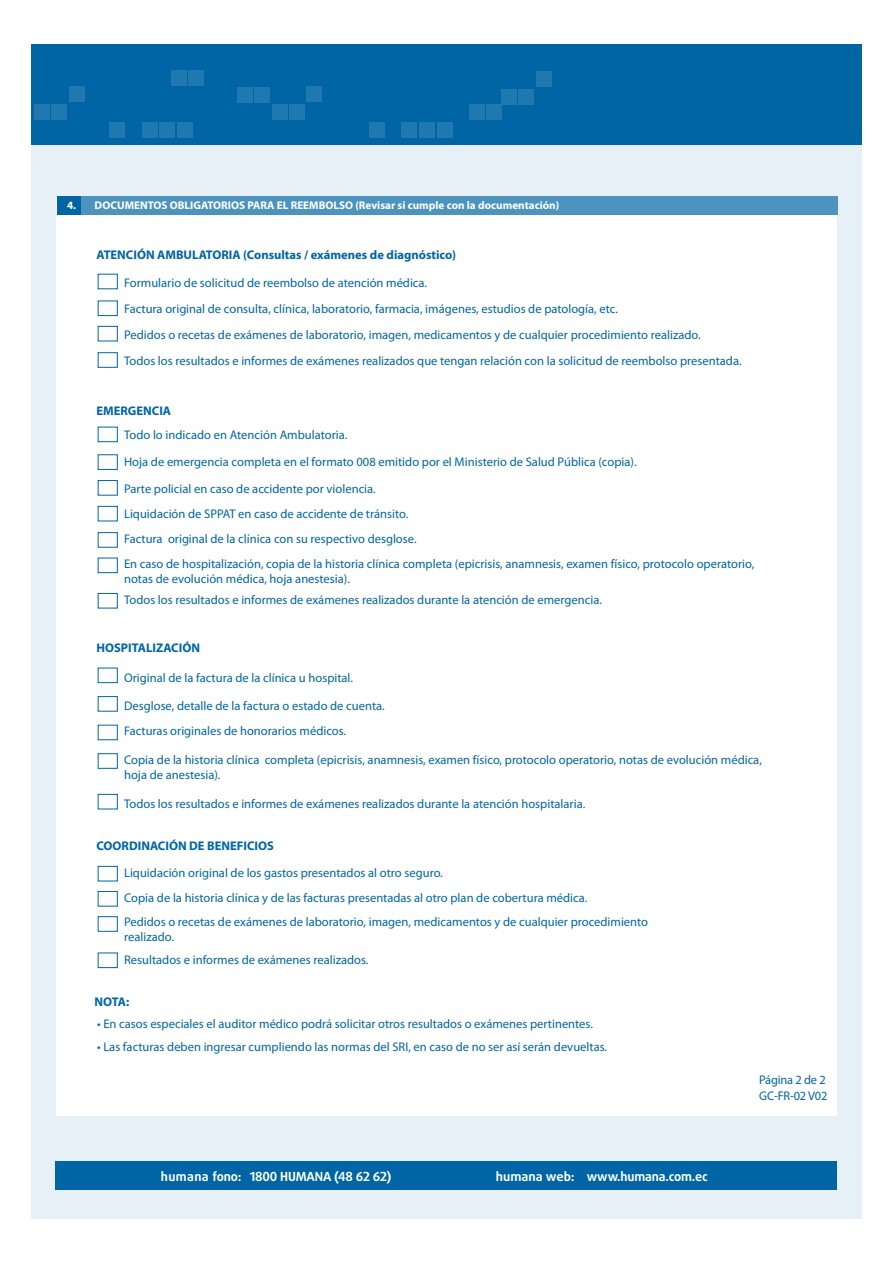
<style>
.page{position:relative;width:893px;height:1263px;background:#fff}
.page>*{position:absolute;margin:0;border:0;box-sizing:border-box;transform-origin:0 0}
.t1{font:12.6px/15px "Myriad Pro";color:#0065a4}
.t2{font:700 12.6px "Myriad Pro";color:#0065a4}
.t3{font:700 12.6px "Daxline LF";letter-spacing:-.01em;color:#fff}
.t4{font:700 11.1px "Myriad Pro";color:#fff}
</style>
<div class="page">
<div style="left:31px;top:44px;width:831px;height:1175px;background:#e6f0f6"></div>
<div style="left:56px;top:202px;width:781px;height:914px;background:#fff"></div>
<div style="left:57px;top:197px;width:780px;height:18px;background:#4d93c0"></div>
<div style="left:31px;top:44px;width:831px;height:101px;background:#0065a4"></div>
<div style="left:188px;top:70px;width:16px;height:16px;background:#1f78af"></div>
<div style="left:171px;top:70px;width:16px;height:16px;background:#1f78af"></div>
<div style="left:35px;top:104px;width:15px;height:16px;background:#1f78af"></div>
<div style="left:52px;top:104px;width:15px;height:16px;background:#1f78af"></div>
<div style="left:69px;top:87px;width:16px;height:15px;background:#1f78af"></div>
<div style="left:501px;top:89px;width:16px;height:15px;background:#1f78af"></div>
<div style="left:518px;top:89px;width:16px;height:15px;background:#1f78af"></div>
<div style="left:536px;top:71px;width:15px;height:16px;background:#1f78af"></div>
<div style="left:272px;top:104px;width:16px;height:16px;background:#1f78af"></div>
<div style="left:289px;top:104px;width:16px;height:16px;background:#1f78af"></div>
<div style="left:307px;top:87px;width:15px;height:15px;background:#1f78af"></div>
<div style="left:254px;top:87px;width:16px;height:15px;background:#1f78af"></div>
<div style="left:177px;top:122px;width:16px;height:15px;background:#1f78af"></div>
<div style="left:237px;top:87px;width:16px;height:15px;background:#1f78af"></div>
<div style="left:160px;top:122px;width:15px;height:15px;background:#1f78af"></div>
<div style="left:142px;top:122px;width:15px;height:15px;background:#1f78af"></div>
<div style="left:109px;top:122px;width:16px;height:15px;background:#1f78af"></div>
<div style="left:486px;top:104px;width:16px;height:15px;background:#1f78af"></div>
<div style="left:437px;top:122px;width:15px;height:15px;background:#1f78af"></div>
<div style="left:469px;top:104px;width:16px;height:15px;background:#1f78af"></div>
<div style="left:419px;top:122px;width:16px;height:15px;background:#1f78af"></div>
<div style="left:402px;top:122px;width:15px;height:15px;background:#1f78af"></div>
<div style="left:369px;top:122px;width:16px;height:15px;background:#1f78af"></div>
<div style="left:57px;top:197px;width:24px;height:18px;background:#0065a4"></div>
<div style="left:55px;top:1161px;width:782px;height:29px;background:#0065a4"></div>
<div style="left:98px;top:274px;width:20px;height:15px;border:1px solid #0065a4"></div>
<div style="left:98px;top:301px;width:20px;height:15px;border:1px solid #0065a4"></div>
<div style="left:98px;top:326px;width:20px;height:15px;border:1px solid #0065a4"></div>
<div style="left:98px;top:352px;width:20px;height:16px;border:1px solid #0065a4"></div>
<div style="left:98px;top:427px;width:20px;height:15px;border:1px solid #0065a4"></div>
<div style="left:98px;top:454px;width:20px;height:16px;border:1px solid #0065a4"></div>
<div style="left:98px;top:480px;width:20px;height:15px;border:1px solid #0065a4"></div>
<div style="left:98px;top:506px;width:20px;height:15px;border:1px solid #0065a4"></div>
<div style="left:98px;top:532px;width:20px;height:16px;border:1px solid #0065a4"></div>
<div style="left:98px;top:558px;width:20px;height:15px;border:1px solid #0065a4"></div>
<div style="left:98px;top:593px;width:20px;height:15px;border:1px solid #0065a4"></div>
<div style="left:98px;top:668px;width:20px;height:15px;border:1px solid #0065a4"></div>
<div style="left:98px;top:696px;width:20px;height:15px;border:1px solid #0065a4"></div>
<div style="left:98px;top:725px;width:20px;height:15px;border:1px solid #0065a4"></div>
<div style="left:98px;top:753px;width:20px;height:16px;border:1px solid #0065a4"></div>
<div style="left:98px;top:794px;width:20px;height:15px;border:1px solid #0065a4"></div>
<div style="left:98px;top:866px;width:20px;height:15px;border:1px solid #0065a4"></div>
<div style="left:98px;top:891px;width:20px;height:15px;border:1px solid #0065a4"></div>
<div style="left:98px;top:916px;width:20px;height:16px;border:1px solid #0065a4"></div>
<div style="left:98px;top:953px;width:20px;height:15px;border:1px solid #0065a4"></div>
<p class="t4" style="left:67px;top:198px;width:494px">4. DOCUMENTOS OBLIGATORIOS PARA EL REEMBOLSO (Revisar si cumple con la documentación)</p>
<p class="t2" style="left:96px;top:246px;width:361px">ATENCIÓN AMBULATORIA (Consultas / exámenes de diagnóstico)</p>
<p class="t1" style="left:124px;top:269px;width:495px;line-height:26.1px">Formulario de solicitud de reembolso de atención médica.<br>Factura original de consulta, clínica, laboratorio, farmacia, imágenes, estudios de patología, etc.</p>
<p class="t1" style="left:124px;top:321px;width:619px;line-height:26px">Pedidos o recetas de exámenes de laboratorio, imagen, medicamentos y de cualquier procedimiento realizado.<br>Todos los resultados e informes de exámenes realizados que tengan relación con la solicitud de reembolso presentada.</p>
<p class="t2" style="left:96px;top:402px;width:76px">EMERGENCIA</p>
<p class="t1" style="left:124px;top:421px;width:514px;line-height:26.7px">Todo lo indicado en Atención Ambulatoria.<br>Hoja de emergencia completa en el formato 008 emitido por el Ministerio de Salud Pública (copia).<br>Parte policial en caso de accidente por violencia.</p>
<p class="t1" style="left:124px;top:531px;width:294px">Factura original de la clínica con su respectivo desglose.</p>
<p class="t1" style="left:124px;top:506px;width:286px">Liquidación de SPPAT en caso de accidente de tránsito.</p>
<p class="t1" style="left:124px;top:556px;width:632px">En caso de hospitalización, copia de la historia clínica completa (epicrisis, anamnesis, examen físico, protocolo operatorio, notas de evolución médica, hoja anestesia).</p>
<p class="t1" style="left:124px;top:592px;width:479px">Todos los resultados e informes de exámenes realizados durante la atención de emergencia.</p>
<p class="t2" style="left:96px;top:640px;width:105px">HOSPITALIZACIÓN</p>
<p class="t1" style="left:124px;top:670px;width:230px">Original de la factura de la clínica u hospital.</p>
<p class="t1" style="left:124px;top:692px;width:262px;line-height:25.5px">Desglose, detalle de la factura o estado de cuenta.<br>Facturas originales de honorarios médicos.</p>
<p class="t1" style="left:124px;top:752px;width:639px">Copia de la historia clínica completa (epicrisis, anamnesis, examen físico, protocolo operatorio, notas de evolución médica, hoja de anestesia).</p>
<p class="t1" style="left:124px;top:796px;width:463px">Todos los resultados e informes de exámenes realizados durante la atención hospitalaria.</p>
<p class="t2" style="left:96px;top:838px;width:179px">COORDINACIÓN DE BENEFICIOS</p>
<p class="t1" style="left:124px;top:865px;width:320px">Liquidación original de los gastos presentados al otro seguro.</p>
<p class="t1" style="left:124px;top:889px;width:465px">Copia de la historia clínica y de las facturas presentadas al otro plan de cobertura médica.</p>
<p class="t1" style="left:124px;top:914px;width:525px">Pedidos o recetas de exámenes de laboratorio, imagen, medicamentos y de cualquier procedimiento realizado.</p>
<p class="t1" style="left:124px;top:952px;width:246px">Resultados e informes de exámenes realizados.</p>
<p class="t2" style="left:95px;top:993px;width:36px">NOTA:</p>
<p class="t1" style="left:97px;top:1016px;width:497px">• En casos especiales el auditor médico podrá solicitar otros resultados o exámenes pertinentes.</p>
<p class="t1" style="left:97px;top:1039px;width:511px">• Las facturas deben ingresar cumpliendo las normas del SRI, en caso de no ser así serán devueltas.</p>
<p class="t3" style="left:161px;top:1168px;width:232px">humana fono: 1800 HUMANA (48 62 62)</p>
<p class="t3" style="left:496px;top:1168px;width:213px">humana web: www.humana.com.ec</p>
<p class="t1" style="left:759px;top:1072px;width:70px">Página 2 de 2<br>GC-FR-02 V02</p>
</div>
